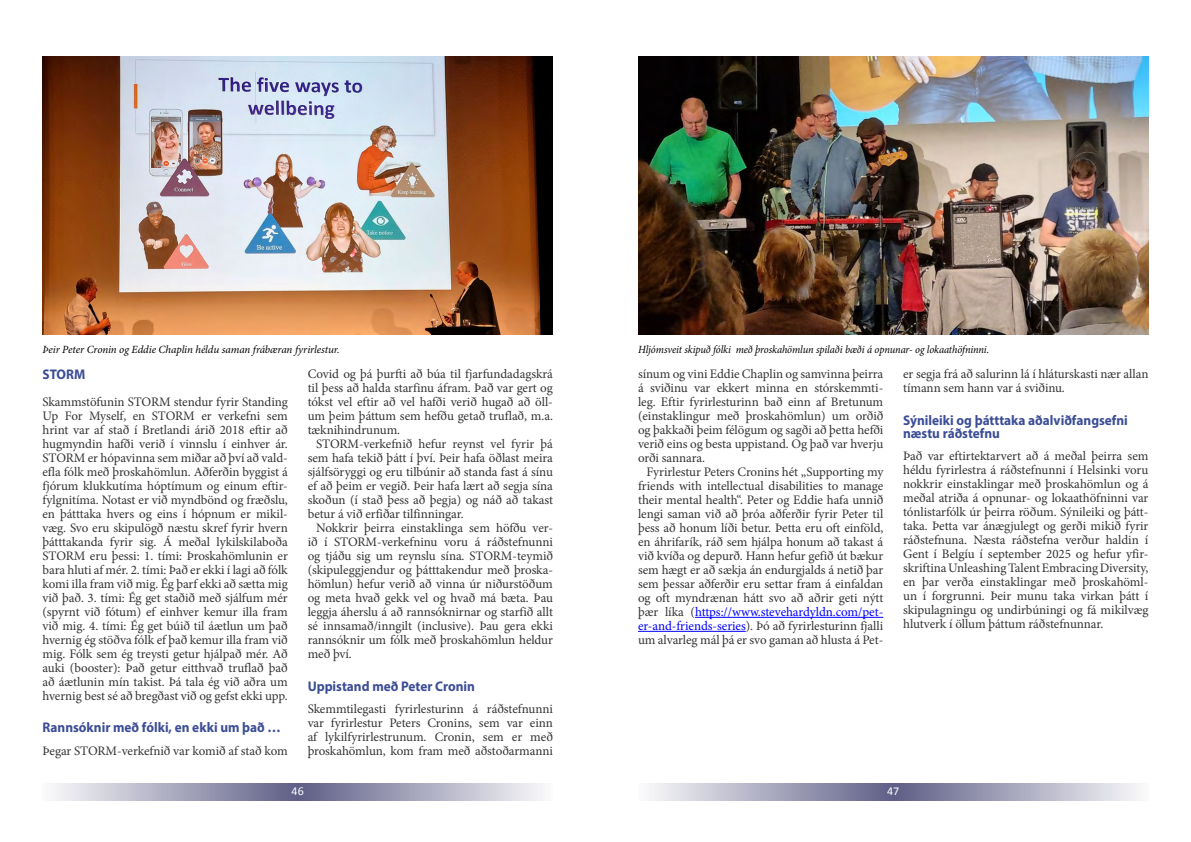
<style>
.page{position:relative;width:1191px;height:842px;background:#fff}
.page>*{position:absolute;margin:0;border:0;box-sizing:border-box;transform-origin:0 0}
.t1{font:700 14px/13px "Myriad Pro";color:#3b4d96;scale:.95 1}
.t2{font:13px/14px "Minion Pro";letter-spacing:-.005em;color:#333;text-align:justify}
.t3{font:12px "Calibri";color:#fff}
.t4{font:italic 11px "Minion Pro";letter-spacing:-.01em;color:#000;scale:.95 1}
.t5{font:italic 11px "Minion Pro";letter-spacing:-.01em;color:#000}
.s1{color:#00f}
</style>
<div class="page">
<div style="left:298px;top:783px;width:254px;height:17px;background:linear-gradient(to right,#5e5e87,#fafafb)"></div>
<div style="left:42px;top:783px;width:256px;height:17px;background:linear-gradient(to right,#fbfbfc,#5f5f88)"></div>
<div style="left:894px;top:783px;width:254px;height:18px;background:linear-gradient(to right,#5e5e87,#fafafb)"></div>
<div style="left:638px;top:783px;width:256px;height:18px;background:linear-gradient(to right,#fcfcfc,#5f5f88)"></div>
<img style="left:43px;top:57px;width:510px;height:278px">
<hr style="left:695px;top:617px;width:188px;height:1px;background:#00f">
<hr style="left:638px;top:631px;width:107px;height:1px;background:#00f">
<img style="left:638px;top:57px;width:510px;height:278px">
<p class="t5" style="left:43px;top:341px;width:298px">Þeir Peter Cronin og Eddie Chaplin héldu saman frábæran fyrirlestur.</p>
<p class="t1" style="left:43px;top:367px;width:47px">STORM</p>
<p class="t2" style="left:43px;top:394px;width:247px">Skammstöfunin STORM stendur fyrir Standing Up For Myself, en STORM er verkefni sem hrint var af stað í Bretlandi árið 2018 eftir að hugmyndin hafði verið í vinnslu í einhver ár.<br>STORM er hópavinna sem miðar að því að vald&shy;efla fólk með þroskahömlun. Aðferðin byggist á fjórum klukkutíma hóptímum og einum eftir&shy;fylgnitíma. Notast er við myndbönd og fræðslu, en þátttaka hvers og eins í hópnum er mikil&shy;væg. Svo eru skipulögð næstu skref fyrir hvern þátttakanda fyrir sig. Á meðal lykilskilaboða STORM eru þessi: 1. tími: Þroskahömlunin er bara hluti af mér. 2. tími: Það er ekki í lagi að fólk komi illa fram við mig. Ég þarf ekki að sætta mig við það. 3. tími: Ég get staðið með sjálfum mér (spyrnt við fótum) ef einhver kemur illa fram við mig. 4. tími: Ég get búið til áætlun um það hvernig ég stöðva fólk ef það kemur illa fram við mig. Fólk sem ég treysti getur hjálpað mér. Að auki (booster): Það getur eitthvað truflað það að áætlunin mín takist. Þá tala ég við aðra um hvernig best sé að bregðast við og gefst ekki upp.</p>
<p class="t1" style="left:43px;top:721px;width:252px">Rannsóknir með fólki, en ekki um það …</p>
<p class="t2" style="left:43px;top:744px;width:247px">Þegar STORM-verkefnið var komið af stað kom</p>
<p class="t2" style="left:308px;top:367px;width:247px">Covid og þá þurfti að búa til fjarfundadagskrá til þess að halda starfinu áfram. Það var gert og tókst vel eftir að vel hafði verið hugað að öll&shy;um þeim þáttum sem hefðu getað truflað, m.a. tæknihindrunum.</p>
<p class="t2" style="left:308px;top:437px;width:247px;text-indent:9px">STORM-verkefnið hefur reynst vel fyrir þá sem hafa tekið þátt í því. Þeir hafa öðlast meira sjálfsöryggi og eru tilbúnir að standa fast á sínu ef að þeim er vegið. Þeir hafa lært að segja sína skoðun (í stað þess að þegja) og náð að takast betur á við erfiðar tilfinningar.</p>
<p class="t2" style="left:308px;top:521px;width:247px;text-indent:9px">Nokkrir þeirra einstaklinga sem höfðu ver&shy;ið í STORM-verkefninu voru á ráðstefnunni og tjáðu sig um reynslu sína. STORM-teymið (skipuleggjendur og þátttakendur með þroska&shy;hömlun) hefur verið að vinna úr niðurstöðum og meta hvað gekk vel og hvað má bæta. Þau leggja áherslu á að rannsóknirnar og starfið allt sé innsamað/inngilt (inclusive). Þau gera ekki rannsóknir um fólk með þroskahömlun heldur með því.</p>
<p class="t1" style="left:308px;top:679px;width:178px">Uppistand með Peter Cronin</p>
<p class="t2" style="left:308px;top:702px;width:247px">Skemmtilegasti fyrirlesturinn á ráðstefnunni var fyrirlestur Peters Cronins, sem var einn af lykilfyrirlestrunum. Cronin, sem er með þroskahömlun, kom fram með aðstoðarmanni</p>
<p class="t4" style="left:638px;top:341px;width:371px">Hljómsveit skipuð fólki með þroskahömlun spilaði bæði á opnunar- og lokaathöfninni.</p>
<p class="t2" style="left:638px;top:367px;width:247px">sínum og vini Eddie Chaplin og samvinna þeirra á sviðinu var ekkert minna en stórskemmti&shy;leg. Eftir fyrirlesturinn bað einn af Bretunum (einstaklingur með þroskahömlun) um orðið og þakkaði þeim félögum og sagði að þetta hefði verið eins og besta uppistand. Og það var hverju orði sannara.</p>
<p class="t2" style="left:638px;top:465px;width:247px;text-indent:9px">Fyrirlestur Peters Cronins hét „Supporting my friends with intellectual disabilities to manage their mental health“. Peter og Eddie hafa unnið lengi saman við að þróa aðferðir fyrir Peter til þess að honum líði betur. Þetta eru oft einföld, en áhrifarík, ráð sem hjálpa honum að takast á við kvíða og depurð. Hann hefur gefið út bækur sem hægt er að sækja án endurgjalds á netið þar sem þessar aðferðir eru settar fram á einfaldan og oft myndrænan hátt svo að aðrir geti nýtt þær líka (<span class="s1">https://www.stevehardyldn.com/pet&shy;er-and-friends-series</span>). Þó að fyrirlesturinn fjalli um alvarleg mál þá er svo gaman að hlusta á Pet-</p>
<p class="t2" style="left:903px;top:367px;width:247px">er segja frá að salurinn lá í hláturskasti nær allan tímann sem hann var á sviðinu.</p>
<p class="t1" style="left:903px;top:413px;width:238px">Sýnileiki og þátttaka aðalviðfangsefni næstu ráðstefnu</p>
<p class="t2" style="left:903px;top:449px;width:247px">Það var eftirtektarvert að á meðal þeirra sem héldu fyrirlestra á ráðstefnunni í Helsinki voru nokkrir einstaklingar með þroskahömlun og á meðal atriða á opnunar- og lokaathöfninni var tónlistarfólk úr þeirra röðum. Sýnileiki og þátt&shy;taka. Þetta var ánægjulegt og gerði mikið fyrir ráðstefnuna. Næsta ráðstefna verður haldin í Gent í Belgíu í september 2025 og hefur yfir&shy;skriftina Unleashing Talent Embracing Diversity, en þar verða einstaklingar með þroskahöml&shy;un í forgrunni. Þeir munu taka virkan þátt í skipulagningu og undirbúningi og fá mikilvæg hlutverk í öllum þáttum ráðstefnunnar.</p>
<p class="t3" style="left:292px;top:782px;width:14px">46</p>
<p class="t3" style="left:887px;top:782px;width:14px">47</p>
</div>
